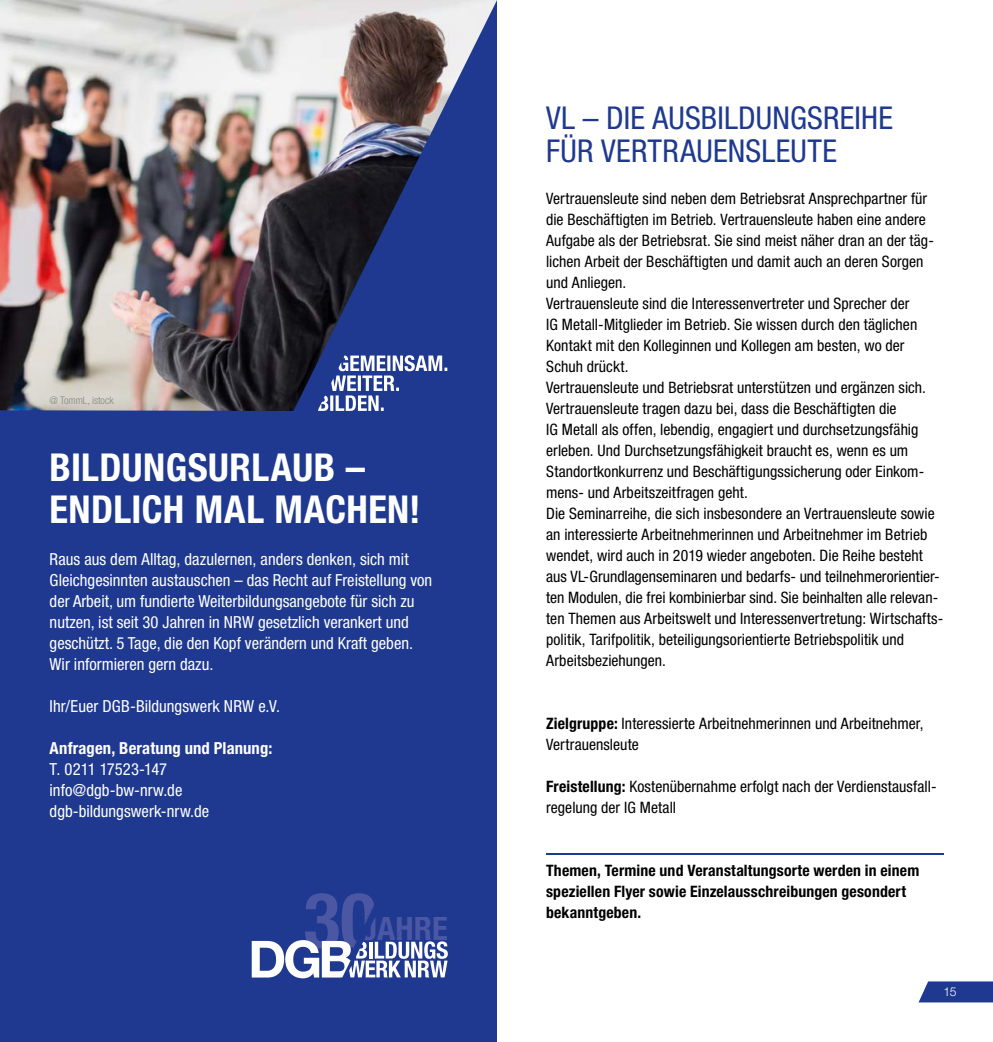
<style>
.page{position:relative;width:993px;height:1042px;background:#fff}
.page>*{position:absolute;margin:0;border:0;box-sizing:border-box;transform-origin:0 0}
.t1{font:700 condensed 38.5px/42px "Helvetica Neue LT Std";letter-spacing:.01em;color:#fff}
.t2{font:700 condensed 32.73px "Helvetica Neue LT Std";color:#4b57a3}
.t3{font:condensed 31.5px/33.2px "Helvetica Neue LT Std";letter-spacing:.005em;color:#1e398f}
.t4{font:condensed 16.62px/21px "Helvetica Neue LT Std";color:#fff}
.t5{font:700 condensed 16.62px "Helvetica Neue LT Std";letter-spacing:.01em;color:#fff}
.t6{font:condensed 15.75px/21px "Helvetica Neue LT Std";letter-spacing:.005em;color:#000}
.t7{font:700 condensed 15.75px/21px "Helvetica Neue LT Std";letter-spacing:.01em;color:#000}
.t8{font:300 12.25px "Helvetica Neue LT Std";color:#fff}
.t9{font:300 condensed 10.5px "Helvetica Neue LT Std";color:#878786}
.s1{font-weight:700}
</style>
<div class="page">
<div style="left:0;top:0;width:496px;height:1042px;background:#1e398f"></div>
<img style="left:0;top:0;width:497px;height:411px">
<svg style="left:318px;top:355px;width:129px;height:56px"></svg>
<svg style="left:251px;top:893px;width:196px;height:85px"></svg>
<svg style="left:918px;top:981px;width:74px;height:21px"></svg>
<hr style="left:546px;top:853px;width:397px;height:1px;background:#1e398f">
<p class="t9" style="left:50px;top:394px;width:65px">@ TommL, istock</p>
<h1 class="t1" style="left:50px;top:445px;width:372px">BILDUNGSURLAUB –<br>ENDLICH MAL MACHEN!</h1>
<p class="t4" style="left:50px;top:548px;width:384px">Raus aus dem Alltag, dazulernen, anders denken, sich mit Gleichgesinnten austauschen – das Recht auf Freistellung von der Arbeit, um fundierte Weiterbildungsangebote für sich zu nutzen, ist seit 30 Jahren in NRW gesetzlich verankert und geschützt. 5 Tage, die den Kopf verändern und Kraft geben.<br>Wir informieren gern dazu.</p>
<p class="t4" style="left:50px;top:695px;width:232px">Ihr/Euer DGB-Bildungswerk NRW e.V.</p>
<p class="t5" style="left:50px;top:737px;width:224px">Anfragen, Beratung und Planung:</p>
<p class="t4" style="left:50px;top:758px;width:161px">T. 0211 17523-147 info@dgb-bw-nrw.de dgb-bildungswerk-nrw.de</p>
<h2 class="t2" style="left:362px;top:909px;width:87px">JAHRE</h2>
<h3 class="t3" style="left:546px;top:101px;width:348px">VL – DIE AUSBILDUNGSREIHE<br>FÜR VERTRAUENSLEUTE</h3>
<p class="t6" style="left:546px;top:188px;width:398px">Vertrauensleute sind neben dem Betriebsrat Ansprechpartner für die Beschäftigten im Betrieb. Vertrauensleute haben eine andere Aufgabe als der Betriebsrat. Sie sind meist näher dran an der täg&shy;lichen Arbeit der Beschäftigten und damit auch an deren Sorgen und Anliegen.<br>Vertrauensleute sind die Interessenvertreter und Sprecher der<br>IG Metall-Mitglieder im Betrieb. Sie wissen durch den täglichen Kontakt mit den Kolleginnen und Kollegen am besten, wo der Schuh drückt.<br>Vertrauensleute und Betriebsrat unterstützen und ergänzen sich.<br>Vertrauensleute tragen dazu bei, dass die Beschäftigten die<br>IG Metall als offen, lebendig, engagiert und durchsetzungsfähig erleben. Und Durchsetzungsfähigkeit braucht es, wenn es um Standortkonkurrenz und Beschäftigungssicherung oder Einkom&shy;mens- und Arbeitszeitfragen geht.<br>Die Seminarreihe, die sich insbesondere an Vertrauensleute sowie an interessierte Arbeitnehmerinnen und Arbeitnehmer im Betrieb wendet, wird auch in 2019 wieder angeboten. Die Reihe besteht aus VL-Grundlagenseminaren und bedarfs- und teilnehmerorientier&shy;ten Modulen, die frei kombinierbar sind. Sie beinhalten alle relevan&shy;ten Themen aus Arbeitswelt und Interessenvertretung: Wirtschafts&shy;politik, Tarifpolitik, beteiligungsorientierte Betriebspolitik und Arbeitsbeziehungen.</p>
<p class="t6" style="left:546px;top:713px;width:379px"><span class="s1">Zielgruppe:</span> Interessierte Arbeitnehmerinnen und Arbeitnehmer,<br>Vertrauensleute</p>
<p class="t6" style="left:546px;top:776px;width:392px"><span class="s1">Freistellung:</span> Kostenübernahme erfolgt nach der Verdienstausfall&shy;regelung der IG Metall</p>
<p class="t7" style="left:546px;top:860px;width:374px">Themen, Termine und Veranstaltungsorte werden in einem speziellen Flyer sowie Einzelausschreibungen gesondert bekanntgeben.</p>
<p class="t8" style="left:943px;top:984px;width:15px">15</p>
</div>
